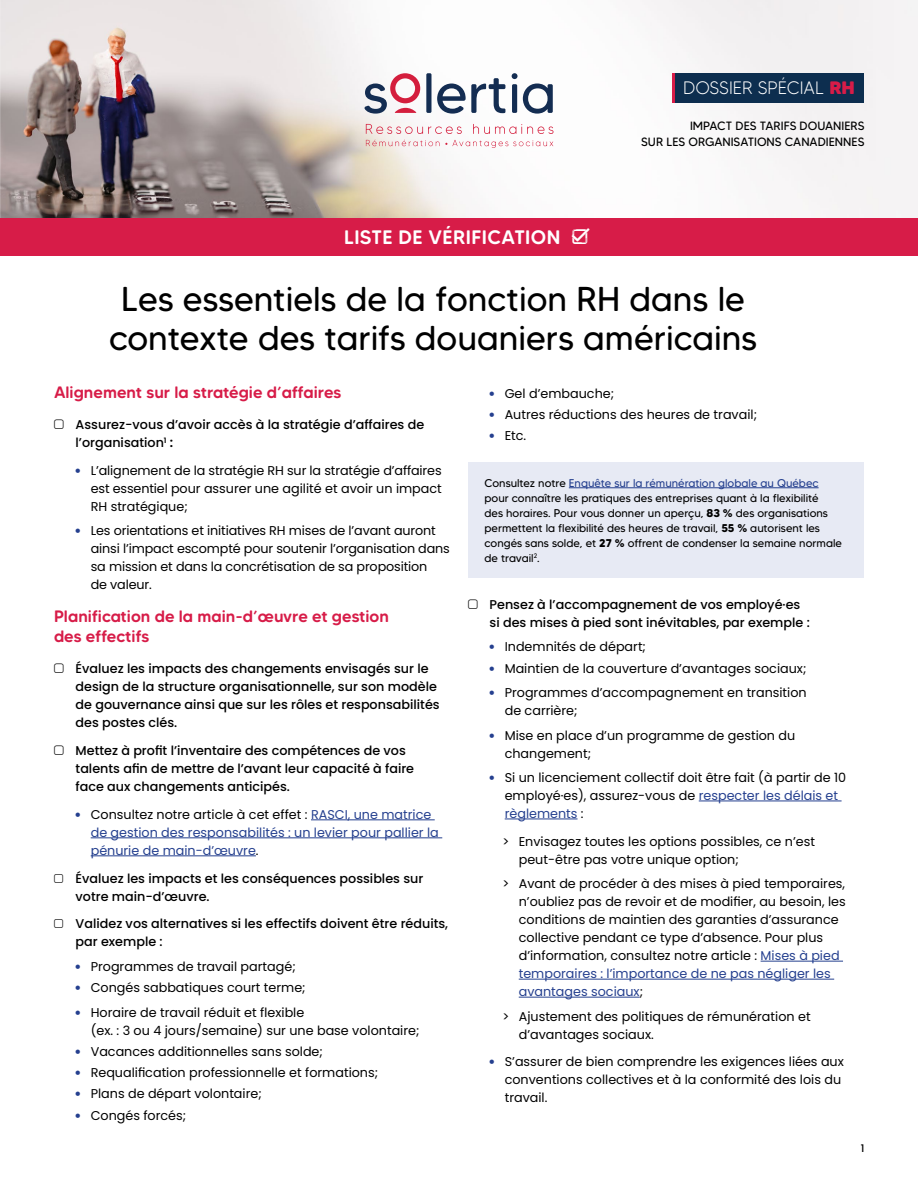
<style>
.page{position:relative;width:918px;height:1188px;background:#fff}
.page>*{position:absolute;margin:0;border:0;box-sizing:border-box;transform-origin:0 0}
.t1{font:34.5px/39px "MADE Tommy Soft";color:#000;text-align:center}
.t2{font:500 19.5px "MADE Tommy Soft";letter-spacing:.02em;color:#fff}
.t3{font:300 18px "MADE Tommy Soft";color:#fff}
.t4{font:500 16.5px/20.2px "MADE Tommy Soft";color:#d71c48}
.t5{font:12.75px/18px "Poppins";color:#000}
.t6{font:500 12.75px/18px "Poppins";color:#000}
.t7{font:12.75px/18px "Poppins";color:#25408f}
.t8{font:12px/15.8px "MADE Tommy Soft";color:#000;text-align:right}
.t9{font:11.25px/15px "MADE Tommy Soft";color:#000}
.t10{font:500 10.5px "Poppins";color:#000}
.s1{font-weight:800;color:#d71c48}
.s2{font-weight:600}
.s3{font-weight:900;color:#25408f}
.s4{font-weight:900}
.s5{color:#000}
.s6{color:#25408f}
.s7{font-weight:700}
</style>
<div class="page">
<hr style="left:311px;top:820px;width:124px;height:1px;background:#25408f">
<hr style="left:91px;top:838px;width:351px;height:1px;background:#25408f">
<hr style="left:91px;top:856px;width:165px;height:1px;background:#25408f">
<hr style="left:699px;top:801px;width:143px;height:1px;background:#25408f">
<hr style="left:505px;top:819px;width:73px;height:1px;background:#25408f">
<hr style="left:761px;top:961px;width:82px;height:1px;background:#25408f">
<hr style="left:519px;top:979px;width:315px;height:1px;background:#25408f">
<hr style="left:519px;top:997px;width:121px;height:1px;background:#25408f">
<img style="left:0;top:0;width:918px;height:218px">
<svg style="left:364px;top:73px;width:189px;height:41px"></svg>
<svg style="left:366px;top:124px;width:188px;height:24px"></svg>
<hr style="left:672px;top:73px;width:3px;height:29px;background:#d71c48">
<div style="left:675px;top:73px;width:189px;height:29px;background:#0d2e4f"></div>
<div style="left:0;top:218px;width:918px;height:38px;background:#d71c48"></div>
<div style="left:468px;top:462px;width:396px;height:116px;background:#e7eaf4"></div>
<hr style="left:569px;top:487px;width:250px;height:1px;background:#25408f">
<h3 class="t3" style="left:683px;top:77px;width:173px">DOSSIER SPÉCIAL <span class="s1">RH</span></h3>
<h2 class="t2" style="left:344px;top:225px;width:218px">LISTE DE VÉRIFICATION</h2>
<p class="t8" style="left:641px;top:118px;width:225px">IMPACT DES TARIFS DOUANIERS<br>SUR LES ORGANISATIONS CANADIENNES</p>
<h1 class="t1" style="left:109px;top:279px;width:650px">Les essentiels de la fonction RH dans le contexte des tarifs douaniers américains</h1>
<p class="t4" style="left:54px;top:382px;width:289px">Alignement sur la stratégie d’affaires</p>
<p class="t6" style="left:76px;top:415px;width:350px;text-indent:-22px">▼ Assurez-vous d’avoir accès à la stratégie d’affaires de l’organisation<sup>1</sup> <span class="s2">:</span></p>
<p class="t5" style="left:91px;top:461px;width:353px;text-align:justify;text-indent:-16px"><span class="s3">•</span> L’alignement de la stratégie RH sur la stratégie d’affaires est essentiel pour assurer une agilité et avoir un impact RH stratégique;</p>
<p class="t5" style="left:91px;top:522px;width:361px;text-indent:-16px"><span class="s3">•</span> Les orientations et initiatives RH mises de l’avant auront ainsi l’impact escompté pour soutenir l’organisation dans sa mission et dans la concrétisation de sa proposition<br>de valeur.</p>
<p class="t4" style="left:54px;top:606px;width:336px">Planification de la main-d’œuvre et gestion des effectifs</p>
<p class="t6" style="left:76px;top:660px;width:366px;text-indent:-22px">▼ Évaluez les impacts des changements envisagés sur le design de la structure organisationnelle, sur son modèle de gouvernance ainsi que sur les rôles et responsabilités des postes clés.</p>
<p class="t6" style="left:76px;top:742px;width:340px;text-indent:-22px">▼ Mettez à profit l’inventaire des compétences de vos talents afin de mettre de l’avant leur capacité à faire face aux changements anticipés.</p>
<p class="t7" style="left:91px;top:805px;width:350px;text-indent:-16px"><span class="s4">•</span> <span class="s5">Consultez notre article à cet effet :</span> RASCI, une matrice de gestion des responsabilités : un levier pour pallier la pénurie de main-d’œuvre<span class="s5">.</span></p>
<p class="t6" style="left:76px;top:869px;width:349px;text-indent:-22px">▼ Évaluez les impacts et les conséquences possibles sur votre main-d’œuvre.</p>
<p class="t6" style="left:76px;top:915px;width:374px;text-indent:-22px">▼ Validez vos alternatives si les effectifs doivent être réduits, par exemple :</p>
<p class="t5" style="left:75px;top:957px;width:223px"><span class="s3">•</span> Programmes de travail partagé;</p>
<p class="t5" style="left:75px;top:979px;width:233px"><span class="s3">•</span> Congés sabbatiques court terme;</p>
<p class="t5" style="left:91px;top:1003px;width:330px;text-indent:-16px"><span class="s3">•</span> Horaire de travail réduit et flexible<br>(ex. : 3 ou 4 jours/semaine) sur une base volontaire;</p>
<p class="t5" style="left:75px;top:1042px;width:250px"><span class="s3">•</span> Vacances additionnelles sans solde;</p>
<p class="t5" style="left:75px;top:1064px;width:305px"><span class="s3">•</span> Requalification professionnelle et formations;</p>
<p class="t5" style="left:75px;top:1085px;width:189px"><span class="s3">•</span> Plans de départ volontaire;</p>
<p class="t5" style="left:75px;top:1106px;width:113px"><span class="s3">•</span> Congés forcés;</p>
<p class="t5" style="left:489px;top:384px;width:127px"><span class="s3">•</span> Gel d’embauche;</p>
<p class="t5" style="left:489px;top:406px;width:270px"><span class="s3">•</span> Autres réductions des heures de travail;</p>
<p class="t5" style="left:489px;top:427px;width:39px"><span class="s3">•</span> Etc.</p>
<p class="t9" style="left:485px;top:475px;width:359px">Consultez notre <span class="s6">Enquête sur la rémunération globale au Québec </span>pour connaître les pratiques des entreprises quant à la flexibilité<br>des horaires. Pour vous donner un aperçu, <span class="s7">83 %</span> des organisations permettent la flexibilité des heures de travail, <span class="s7">55 %</span> autorisent les congés sans solde, et <span class="s7">27 %</span> offrent de condenser la semaine normale de travail<sup>2</sup>.</p>
<p class="t6" style="left:490px;top:595px;width:322px;text-indent:-22px">▼ Pensez à l’accompagnement de vos employé·es si des mises à pied sont inévitables, par exemple :</p>
<p class="t5" style="left:489px;top:638px;width:159px"><span class="s3">•</span> Indemnités de départ;</p>
<p class="t5" style="left:489px;top:659px;width:319px"><span class="s3">•</span> Maintien de la couverture d’avantages sociaux;</p>
<p class="t5" style="left:505px;top:684px;width:304px;text-indent:-16px"><span class="s3">•</span> Programmes d’accompagnement en transition de carrière;</p>
<p class="t5" style="left:505px;top:726px;width:292px;text-indent:-16px"><span class="s3">•</span> Mise en place d’un programme de gestion du changement;</p>
<p class="t5" style="left:505px;top:769px;width:343px;text-indent:-16px"><span class="s3">•</span> Si un licenciement collectif doit être fait (à partir de 10 employé·es), assurez-vous de <span class="s6">respecter les délais et règlements</span> :</p>
<p class="t5" style="left:519px;top:832px;width:298px;text-indent:-16px">&gt; Envisagez toutes les options possibles, ce n’est peut-être pas votre unique option;</p>
<p class="t5" style="left:519px;top:875px;width:329px;text-indent:-16px">&gt; Avant de procéder à des mises à pied temporaires, n’oubliez pas de revoir et de modifier, au besoin, les conditions de maintien des garanties d’assurance collective pendant ce type d’absence. Pour plus d’information, consultez notre article : <span class="s6">Mises à pied temporaires : l’importance de ne pas négliger les avantages sociaux</span>;</p>
<p class="t5" style="left:519px;top:1007px;width:293px;text-indent:-16px">&gt; Ajustement des politiques de rémunération et d’avantages sociaux.</p>
<p class="t5" style="left:505px;top:1053px;width:341px;text-indent:-16px"><span class="s3">•</span> S’assurer de bien comprendre les exigences liées aux conventions collectives et à la conformité des lois du travail.</p>
<p class="t10" style="left:861px;top:1142px;width:5px">1</p>
</div>
